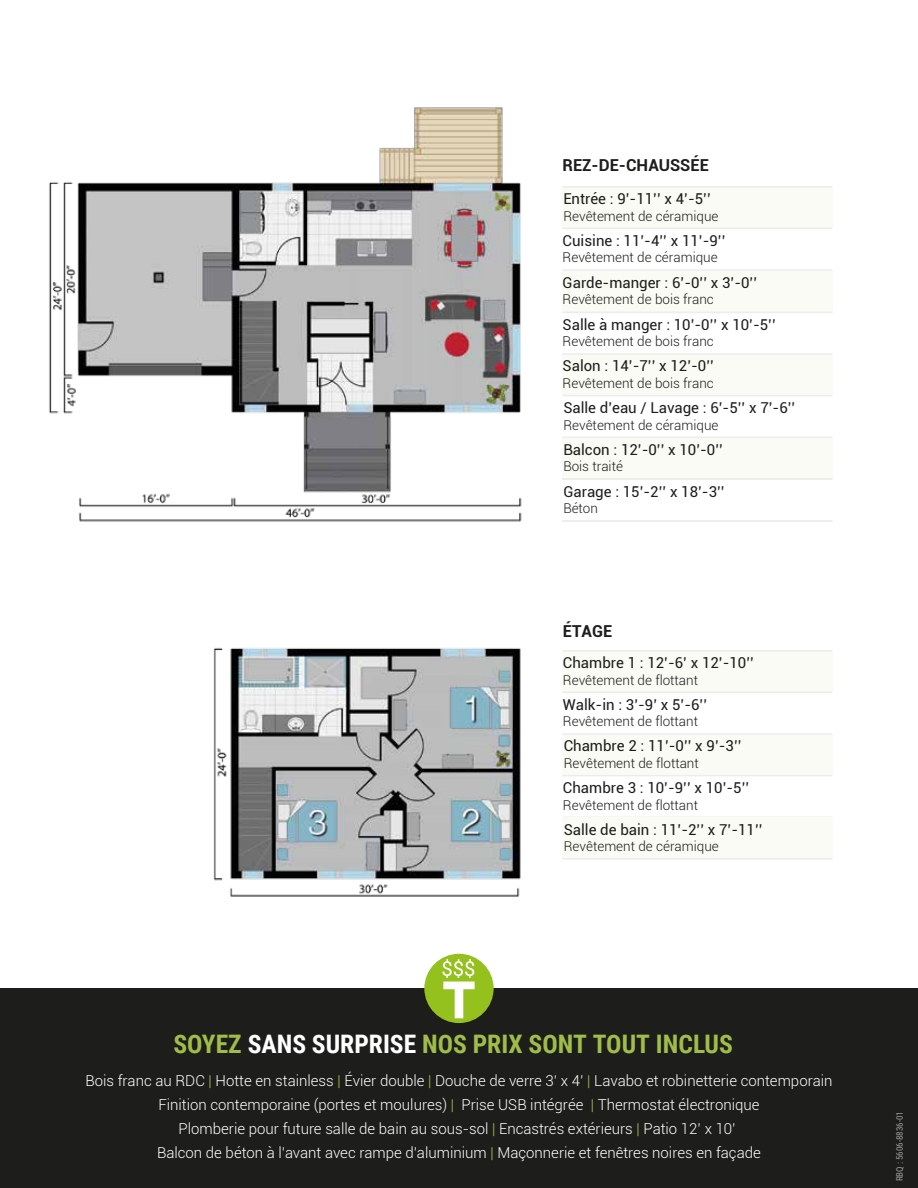
<style>
.page{position:relative;width:918px;height:1188px;background:#fff}
.page>*{position:absolute;margin:0;border:0;box-sizing:border-box;transform-origin:0 0}
.t1{font:700 25.5px "Roboto Condensed";color:#9fbd48}
.t2{font:700 16.5px "Roboto";color:#1d1d1b}
.t3{font:300 15px/24px "Roboto";color:#fff;text-align:center}
.t4{font:15px "Roboto";color:#1d1d1b}
.t5{font:300 13.5px "Roboto";color:#1d1d1b}
.t6{font:9px "Roboto Condensed";color:#9d9d9c}
.s1{color:#fff}
.s2{color:#9fbd48}
</style>
<div class="page">
<div style="left:562px;top:759px;width:270px;height:17px;background:#f9fbf4"></div>
<div style="left:562px;top:734px;width:270px;height:25px;background:#f9fbf4"></div>
<div style="left:562px;top:676px;width:270px;height:16px;background:#f9fbf4"></div>
<div style="left:562px;top:651px;width:270px;height:25px;background:#f9fbf4"></div>
<hr style="left:562px;top:650px;width:270px;height:2px;background:#ededed">
<hr style="left:562px;top:692px;width:270px;height:1px;background:#ededed">
<hr style="left:562px;top:733px;width:270px;height:2px;background:#ededed">
<hr style="left:562px;top:775px;width:270px;height:1px;background:#ededed">
<div style="left:0;top:988px;width:918px;height:200px;background:#1d1d1b"></div>
<div style="left:424px;top:954px;width:70px;height:69px;background:#95c11f;border-radius:50%"></div>
<svg style="left:442px;top:959px;width:33px;height:59px"></svg>
<div style="left:562px;top:842px;width:270px;height:17px;background:#f9fbf4"></div>
<div style="left:562px;top:817px;width:270px;height:25px;background:#f9fbf4"></div>
<hr style="left:562px;top:858px;width:270px;height:2px;background:#ededed">
<div style="left:562px;top:462px;width:270px;height:17px;background:#f9fbf4"></div>
<div style="left:562px;top:437px;width:270px;height:25px;background:#f9fbf4"></div>
<div style="left:562px;top:379px;width:270px;height:17px;background:#f9fbf4"></div>
<div style="left:562px;top:354px;width:270px;height:25px;background:#f9fbf4"></div>
<div style="left:562px;top:295px;width:270px;height:17px;background:#f9fbf4"></div>
<div style="left:562px;top:270px;width:270px;height:25px;background:#f9fbf4"></div>
<div style="left:562px;top:212px;width:270px;height:16px;background:#f9fbf4"></div>
<div style="left:562px;top:187px;width:270px;height:25px;background:#f9fbf4"></div>
<hr style="left:562px;top:186px;width:270px;height:2px;background:#ededed">
<hr style="left:562px;top:228px;width:270px;height:1px;background:#ededed">
<hr style="left:562px;top:353px;width:270px;height:2px;background:#ededed">
<hr style="left:562px;top:395px;width:270px;height:1px;background:#ededed">
<hr style="left:562px;top:437px;width:270px;height:1px;background:#ededed">
<hr style="left:562px;top:478px;width:270px;height:2px;background:#ededed">
<hr style="left:562px;top:312px;width:270px;height:1px;background:#ededed">
<hr style="left:562px;top:269px;width:270px;height:2px;background:#ededed">
<hr style="left:562px;top:520px;width:270px;height:2px;background:#ededed">
<img style="left:213px;top:647px;width:308px;height:250px">
<img style="left:49px;top:107px;width:473px;height:415px">
<p class="t2" style="left:563px;top:154px;width:148px">REZ-DE-CHAUSSÉE</p>
<p class="t4" style="left:563px;top:188px;width:149px">Entrée : 9’-11’’ x 4’-5’’</p>
<p class="t5" style="left:563px;top:206px;width:157px">Revêtement de céramique</p>
<p class="t4" style="left:563px;top:230px;width:164px">Cuisine : 11’-4’’ x 11’-9’’</p>
<p class="t5" style="left:563px;top:248px;width:157px">Revêtement de céramique</p>
<p class="t4" style="left:563px;top:272px;width:196px">Garde-manger : 6’-0’’ x 3’-0’’</p>
<p class="t5" style="left:563px;top:290px;width:153px">Revêtement de bois franc</p>
<p class="t4" style="left:563px;top:314px;width:215px">Salle à manger : 10’-0’’ x 10’-5’’</p>
<p class="t5" style="left:563px;top:332px;width:153px">Revêtement de bois franc</p>
<p class="t4" style="left:563px;top:356px;width:153px">Salon : 14’-7’’ x 12’-0’’</p>
<p class="t5" style="left:563px;top:374px;width:153px">Revêtement de bois franc</p>
<p class="t4" style="left:563px;top:397px;width:234px">Salle d’eau / Lavage : 6’-5’’ x 7’-6’’</p>
<p class="t5" style="left:563px;top:416px;width:157px">Revêtement de céramique</p>
<p class="t4" style="left:563px;top:439px;width:161px">Balcon : 12’-0’’ x 10’-0’’</p>
<p class="t5" style="left:563px;top:457px;width:61px">Bois traité</p>
<p class="t4" style="left:563px;top:481px;width:163px">Garage : 15’-2’’ x 18’-3’’</p>
<p class="t5" style="left:563px;top:499px;width:36px">Béton</p>
<p class="t2" style="left:563px;top:619px;width:51px">ÉTAGE</p>
<p class="t4" style="left:563px;top:652px;width:192px">Chambre 1 : 12’-6’ x 12’-10’’</p>
<p class="t5" style="left:563px;top:671px;width:137px">Revêtement de flottant</p>
<p class="t4" style="left:563px;top:694px;width:146px">Walk-in : 3’-9’ x 5’-6’’</p>
<p class="t5" style="left:563px;top:712px;width:137px">Revêtement de flottant</p>
<p class="t4" style="left:564px;top:736px;width:179px">Chambre 2 : 11’-0’’ x 9’-3’’</p>
<p class="t5" style="left:564px;top:754px;width:137px">Revêtement de flottant</p>
<p class="t4" style="left:563px;top:777px;width:188px">Chambre 3 : 10’-9’’ x 10’-5’’</p>
<p class="t5" style="left:563px;top:795px;width:137px">Revêtement de flottant</p>
<p class="t4" style="left:564px;top:819px;width:200px">Salle de bain : 11’-2’’ x 7’-11’’</p>
<p class="t5" style="left:564px;top:837px;width:157px">Revêtement de céramique</p>
<h1 class="t1" style="left:173px;top:1027px;width:561px">SOYEZ <span class="s1">SANS SURPRISE</span> NOS PRIX SONT TOUT INCLUS</h1>
<p class="t3" style="left:85px;top:1068px;width:749px">Bois franc au RDC <span class="s2">|</span> Hotte en stainless <span class="s2">|</span> Évier double <span class="s2">|</span> Douche de verre 3’ x 4’ <span class="s2">|</span> Lavabo et robinetterie contemporain Finition contemporaine (portes et moulures) <span class="s2">|</span> Prise USB intégrée <span class="s2">|</span> Thermostat électronique<br>Plomberie pour future salle de bain au sous-sol <span class="s2">|</span> Encastrés extérieurs <span class="s2">|</span> Patio 12’ x 10’<br>Balcon de béton à l’avant avec rampe d’aluminium <span class="s2">|</span> Maçonnerie et fenêtres noires en façade</p>
<p class="t6" style="left:893px;top:1181px;width:72px;rotate:-90deg">RBQ : 5606-8836-01</p>
</div>
